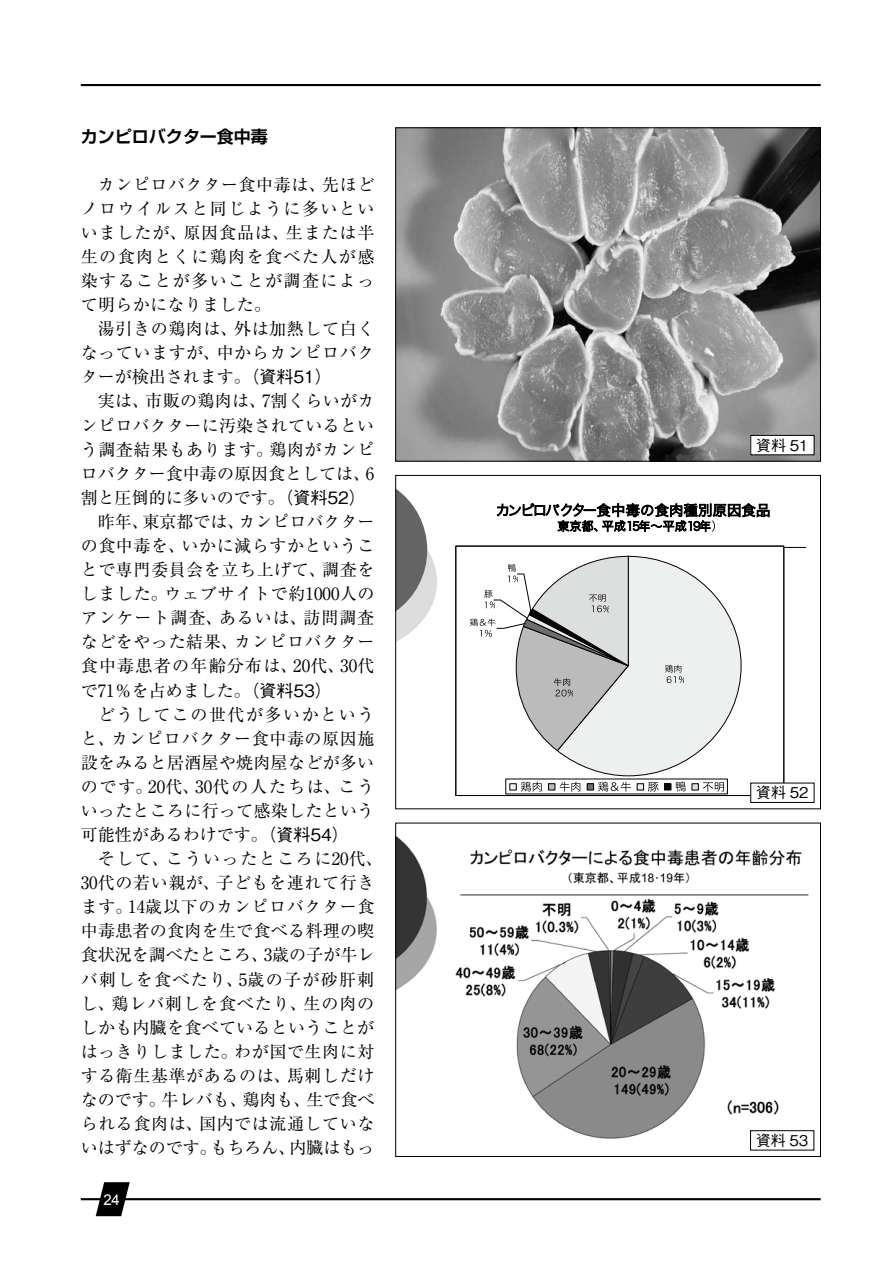
<style>
.page{position:relative;width:893px;height:1263px;background:#fff}
.page>*{position:absolute;margin:0;border:0;box-sizing:border-box;transform-origin:0 0}
.t1{font:16.95px/24.2px "Ryumin Pro";letter-spacing:.035em;color:#000;text-align:justify}
.t2{font:16.95px "Ryumin Pro";color:#000}
.t3{font:16.95px "Ryumin Pro";letter-spacing:.015em;color:#000}
.t4{font:16.95px "Ryumin Pro";letter-spacing:.075em;color:#000}
.t5{font:16.95px "Ryumin Pro";letter-spacing:.055em;color:#000}
.t6{font:16.95px "Ryumin Pro";letter-spacing:.09em;color:#000}
.t7{font:16.95px "Ryumin Pro";letter-spacing:.11em;color:#000}
.t8{font:700 16.95px "Shin Go Pro De";color:#000}
.t9{font:500 14.85px "Gothic BBB Pro";color:#000}
.t10{font:14.85px "Arial";color:#fff}
.s1{font-family:"Gothic BBB Pro";font-weight:500}
</style>
<div class="page">
<hr style="left:81px;top:84px;width:740px;height:2px;background:#000">
<hr style="left:81px;top:1198px;width:740px;height:2px;background:#000">
<svg style="left:96px;top:1182px;width:34px;height:34px"></svg>
<img style="left:397px;top:130px;width:422px;height:329px">
<div style="left:395px;top:128px;width:426px;height:333px;border:1px solid #000"></div>
<div style="left:751px;top:435px;width:63px;height:20px;background:#fff"></div>
<div style="left:750px;top:435px;width:64px;height:20px;border:1px solid #000"></div>
<svg style="left:397px;top:489px;width:40px;height:152px"></svg>
<hr style="left:460px;top:547px;width:346px;height:1px;background:#000">
<svg style="left:496px;top:503px;width:274px;height:29px"></svg>
<svg style="left:470px;top:555px;width:272px;height:237px"></svg>
<div style="left:456px;top:546px;width:328px;height:250px;border:1px solid #000"></div>
<div style="left:395px;top:475px;width:426px;height:334px;border:1px solid #000"></div>
<div style="left:751px;top:783px;width:63px;height:19px;background:#fff"></div>
<div style="left:750px;top:783px;width:64px;height:20px;border:1px solid #000"></div>
<img style="left:397px;top:836px;width:418px;height:312px">
<div style="left:395px;top:823px;width:426px;height:334px;border:1px solid #000"></div>
<div style="left:750px;top:1131px;width:64px;height:19px;background:#fff"></div>
<div style="left:750px;top:1130px;width:64px;height:20px;border:1px solid #000"></div>
<p class="t8" style="left:81px;top:122px;width:189px">カンピロバクター食中毒</p>
<p class="t1" style="left:81px;top:171px;width:295px;text-indent:17px">カンピロバクター食中毒は、先ほどノロウイルスと同じように多いといいましたが、原因食品は、生または半生の食肉とくに鶏肉を食べた人が感染することが多いことが調査によって明らかになりました。</p>
<p class="t1" style="left:81px;top:316px;width:295px;text-indent:17px">湯引きの鶏肉は、外は加熱して白くなっていますが、中からカンピロバクターが検出されます。<span class="s1">（資料51）</span></p>
<p class="t1" style="left:98px;top:388px;width:278px">実は、市販の鶏肉は、7割くらいがカ</p>
<p class="t3" style="left:81px;top:412px;width:295px">ンピロバクターに汚染されているとい</p>
<p class="t1" style="left:81px;top:436px;width:295px">う調査結果もあります。鶏肉がカンピ</p>
<p class="t2" style="left:81px;top:460px;width:295px">ロバクター食中毒の原因食としては、6</p>
<p class="t2" style="left:81px;top:484px;width:287px">割と圧倒的に多いのです。<span class="s1">（資料52）</span></p>
<p class="t2" style="left:98px;top:508px;width:278px">昨年、東京都では、カンピロバクター</p>
<p class="t1" style="left:81px;top:532px;width:295px">の食中毒を、いかに減らすかというこ</p>
<p class="t1" style="left:81px;top:556px;width:295px">とで専門委員会を立ち上げて、調査を</p>
<p class="t1" style="left:81px;top:581px;width:295px">しました。ウェブサイトで約1000人の</p>
<p class="t5" style="left:81px;top:605px;width:295px">アンケート調査、あるいは、訪問調査</p>
<p class="t1" style="left:81px;top:629px;width:295px">などをやった結果、カンピロバクター</p>
<p class="t4" style="left:81px;top:653px;width:295px">食中毒患者の年齢分布は、20代、30代</p>
<p class="t2" style="left:81px;top:677px;width:253px">で71％を占めました。<span class="s1">（資料53）</span></p>
<p class="t6" style="left:98px;top:701px;width:278px">どうしてこの世代が多いかという</p>
<p class="t1" style="left:81px;top:725px;width:295px">と、カンピロバクター食中毒の原因施</p>
<p class="t3" style="left:81px;top:749px;width:295px">設をみると居酒屋や焼肉屋などが多い</p>
<p class="t7" style="left:81px;top:773px;width:295px">のです。20代、30代の人たちは、こう</p>
<p class="t3" style="left:81px;top:797px;width:295px">いったところに行って感染したという</p>
<p class="t2" style="left:81px;top:821px;width:270px">可能性があるわけです。<span class="s1">（資料54）</span></p>
<p class="t6" style="left:98px;top:845px;width:287px">そして、こういったところに20代、</p>
<p class="t1" style="left:81px;top:870px;width:295px">30代の若い親が、子どもを連れて行き</p>
<p class="t1" style="left:81px;top:894px;width:295px">ます。14歳以下のカンピロバクター食</p>
<p class="t3" style="left:81px;top:918px;width:295px">中毒患者の食肉を生で食べる料理の喫</p>
<p class="t2" style="left:81px;top:942px;width:295px">食状況を調べたところ、3歳の子が牛レ</p>
<p class="t4" style="left:81px;top:966px;width:295px">バ刺しを食べたり、5歳の子が砂肝刺</p>
<p class="t5" style="left:81px;top:990px;width:295px">し、鶏レバ刺しを食べたり、生の肉の</p>
<p class="t3" style="left:81px;top:1014px;width:295px">しかも内臓を食べているということが</p>
<p class="t1" style="left:81px;top:1038px;width:295px">はっきりしました。わが国で生肉に対</p>
<p class="t1" style="left:81px;top:1062px;width:295px">する衛生基準があるのは、馬刺しだけ</p>
<p class="t2" style="left:81px;top:1086px;width:295px">なのです。牛レバも、鶏肉も、生で食べ</p>
<p class="t1" style="left:81px;top:1110px;width:295px">られる食肉は、国内では流通していな</p>
<p class="t2" style="left:81px;top:1134px;width:295px">いはずなのです。もちろん、内臓はもっ</p>
<p class="t10" style="left:103px;top:1189px;width:18px">24</p>
<p class="t9" style="left:756px;top:433px;width:54px">資料 51</p>
<p class="t9" style="left:756px;top:781px;width:54px">資料 52</p>
<p class="t9" style="left:756px;top:1128px;width:54px">資料 53</p>
</div>
